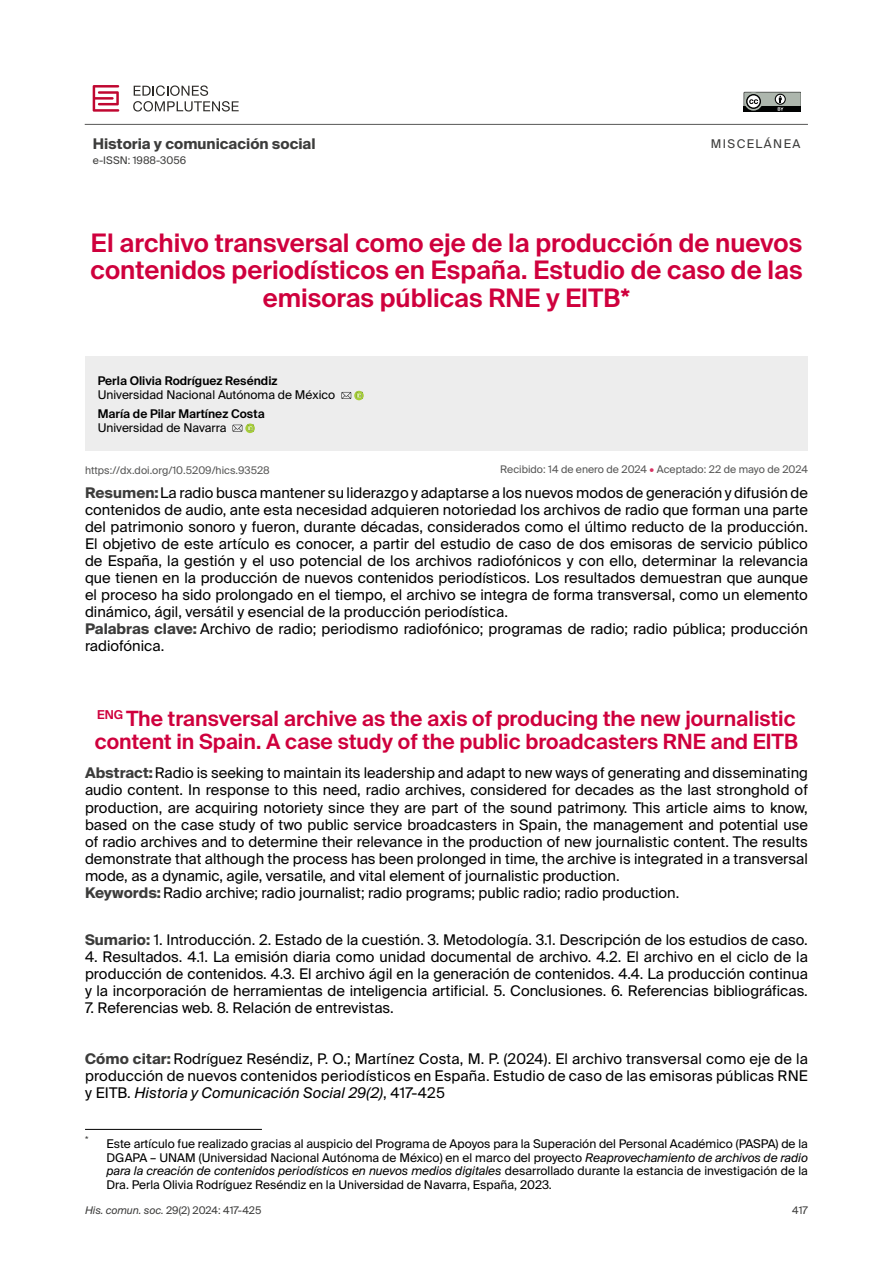
<style>
.page{position:relative;width:893px;height:1263px;background:#fff}
.page>*{position:absolute;margin:0;border:0;box-sizing:border-box;transform-origin:0 0}
._000-Título_original_ES{font:600 25.5px/27.5px "Suisse Intl";color:#cf003d;text-align:center}
._000-Título_traducido_EN{font:600 21px/23px "Suisse Intl";color:#cf003d}
._000_Resumen_abstract_ES{font:14.7px/17px "Suisse Intl";color:#000;text-align:justify}
._000_SUMARIO{font:14.7px/17px "Suisse Intl";color:#000;text-align:justify}
._000_COMO_CITAR{font:14.7px/17px "Suisse Intl";letter-spacing:.01em;color:#000;text-align:justify}
._000-Palabras_clave_keywords{font:14.7px/17px "Suisse Intl";color:#000}
._00-REVISTA{font:700 14.7px "Suisse Intl";color:#3c3c3b}
._000-Notas_al_pie{font:12px/13.5px "Suisse Intl";color:#000;text-align:justify}
._000-CARGO{font:12px "Suisse Intl";color:#000}
._000-Autor{font:600 12px "Suisse Intl";color:#000}
.Normal_1er_parr{font:12px "Suisse Intl";letter-spacing:.12em;color:#3c3c3b}
.Normal_1er_parr-2{font:10.5px "Suisse Intl";color:#3c3c3b}
._000-DOI{font:10.5px "Suisse Intl";color:#575756}
._000-Notas_al_pie-2{font:9.6px "Suisse Intl";color:#3c3c3b}
.s1{color:#d83364}
.s2{font-weight:700;color:#3c3c3b}
.s3{font-style:italic}
</style>
<div class="page">
<hr style="left:85px;top:124px;width:723px;height:1px;background:#575756">
<svg style="left:744px;top:92px;width:56px;height:19px"></svg>
<svg style="left:93px;top:85px;width:26px;height:26px"></svg>
<svg style="left:133px;top:85px;width:106px;height:26px"></svg>
<div style="left:85px;top:356px;width:723px;height:95px;background:#ededed"></div>
<svg style="left:341px;top:391px;width:23px;height:9px"></svg>
<svg style="left:233px;top:423px;width:22px;height:10px"></svg>
<hr style="left:85px;top:1129px;width:177px;height:1px;background:#000">
<p class="_00-REVISTA" style="left:93px;top:135px;width:224px">Historia y comunicación social</p>
<p class="Normal_1er_parr-2" style="left:93px;top:154px;width:95px">e-ISSN: 1988-3056</p>
<p class="Normal_1er_parr" style="left:711px;top:136px;width:91px">MISCELÁNEA</p>
<p class="_000-Título_original_ES" style="left:90px;top:229px;width:713px">El archivo transversal como eje de la producción de nuevos contenidos periodísticos en España. Estudio de caso de las emisoras públicas RNE y EITB*</p>
<p class="_000-Autor" style="left:98px;top:374px;width:181px">Perla Olivia Rodríguez Reséndiz</p>
<p class="_000-CARGO" style="left:98px;top:388px;width:239px">Universidad Nacional Autónoma de México</p>
<p class="_000-Autor" style="left:98px;top:406px;width:168px">María de Pilar Martínez Costa</p>
<p class="_000-CARGO" style="left:98px;top:421px;width:130px">Universidad de Navarra</p>
<p class="_000-DOI" style="left:500px;top:463px;width:309px">Recibido: 14 de enero de 2024 <span class="s1">•</span> Aceptado: 22 de mayo de 2024</p>
<p class="_000_Resumen_abstract_ES" style="left:85px;top:485px;width:724px"><span class="s2">Resumen:</span>La radio busca mantener su liderazgo y adaptarse a los nuevos modos de generación y difusión de contenidos de audio, ante esta necesidad adquieren notoriedad los archivos de radio que forman una parte del patrimonio sonoro y fueron, durante décadas, considerados como el último reducto de la producción.<br>El objetivo de este artículo es conocer, a partir del estudio de caso de dos emisoras de servicio público de España, la gestión y el uso potencial de los archivos radiofónicos y con ello, determinar la relevancia que tienen en la producción de nuevos contenidos periodísticos. Los resultados demuestran que aunque el proceso ha sido prolongado en el tiempo, el archivo se integra de forma transversal, como un elemento dinámico, ágil, versátil y esencial de la producción periodística.</p>
<p class="_000-Palabras_clave_keywords" style="left:85px;top:621px;width:724px"><span class="s2">Palabras clave:</span> Archivo de radio; periodismo radiofónico; programas de radio; radio pública; producción radiofónica.</p>
<p class="_000-Título_traducido_EN" style="left:95px;top:707px;width:705px"><sup>ENG</sup> The transversal archive as the axis of producing the new journalistic content in Spain. A case study of the public broadcasters RNE and EITB</p>
<p class="_000_Resumen_abstract_ES" style="left:85px;top:765px;width:724px"><span class="s2">Abstract:</span>Radio is seeking to maintain its leadership and adapt to new ways of generating and disseminating audio content. In response to this need, radio archives, considered for decades as the last stronghold of production, are acquiring notoriety since they are part of the sound patrimony. This article aims to know, based on the case study of two public service broadcasters in Spain, the management and potential use of radio archives and to determine their relevance in the production of new journalistic content. The results demonstrate that although the process has been prolonged in time, the archive is integrated in a transversal mode, as a dynamic, agile, versatile, and vital element of journalistic production.</p>
<p class="_000-Palabras_clave_keywords" style="left:85px;top:884px;width:596px"><span class="s2">Keywords:</span>Radio archive; radio journalist; radio programs; public radio; radio production.</p>
<p class="_000_SUMARIO" style="left:85px;top:931px;width:724px"><span class="s2">Sumario:</span> 1. Introducción. 2. Estado de la cuestión. 3. Metodología. 3.1. Descripción de los estudios de caso.</p>
<p class="_000_SUMARIO" style="left:85px;top:948px;width:724px">4. Resultados. 4.1. La emisión diaria como unidad documental de archivo. 4.2. El archivo en el ciclo de la producción de contenidos. 4.3. El archivo ágil en la generación de contenidos. 4.4. La producción continua y la incorporación de herramientas de inteligencia artificial. 5. Conclusiones. 6. Referencias bibliográficas.</p>
<p class="_000_SUMARIO" style="left:85px;top:999px;width:310px">7. Referencias web. 8. Relación de entrevistas.</p>
<p class="_000_COMO_CITAR" style="left:85px;top:1050px;width:724px"><span class="s2">Cómo citar:</span> Rodríguez Reséndiz, P. O.; Martínez Costa, M. P. (2024). El archivo transversal como eje de la producción de nuevos contenidos periodísticos en España. Estudio de caso de las emisoras públicas RNE y EITB. <span class="s3">Historia y Comunicación Social 29(2)</span>, 417-425</p>
<p class="_000-Notas_al_pie-2" style="left:85px;top:1134px;width:5px">*</p>
<p class="_000-Notas_al_pie" style="left:106px;top:1137px;width:703px">Este artículo fue realizado gracias al auspicio del Programa de Apoyos para la Superación del Personal Académico (PASPA) de la DGAPA – UNAM (Universidad Nacional Autónoma de México) en el marco del proyecto <span class="s3">Reaprovechamiento de archivos de radio para la creación de contenidos periodísticos en nuevos medios digitales</span> desarrollado durante la estancia de investigación de la Dra. Perla Olivia Rodríguez Reséndiz en la Universidad de Navarra, España, 2023.</p>
<p class="Normal_1er_parr-2" style="left:85px;top:1204px;width:178px"><span class="s3">His. comun. soc.</span> 29(2) 2024: 417-425</p>
<p class="Normal_1er_parr-2" style="left:792px;top:1204px;width:17px">417</p>
</div>
